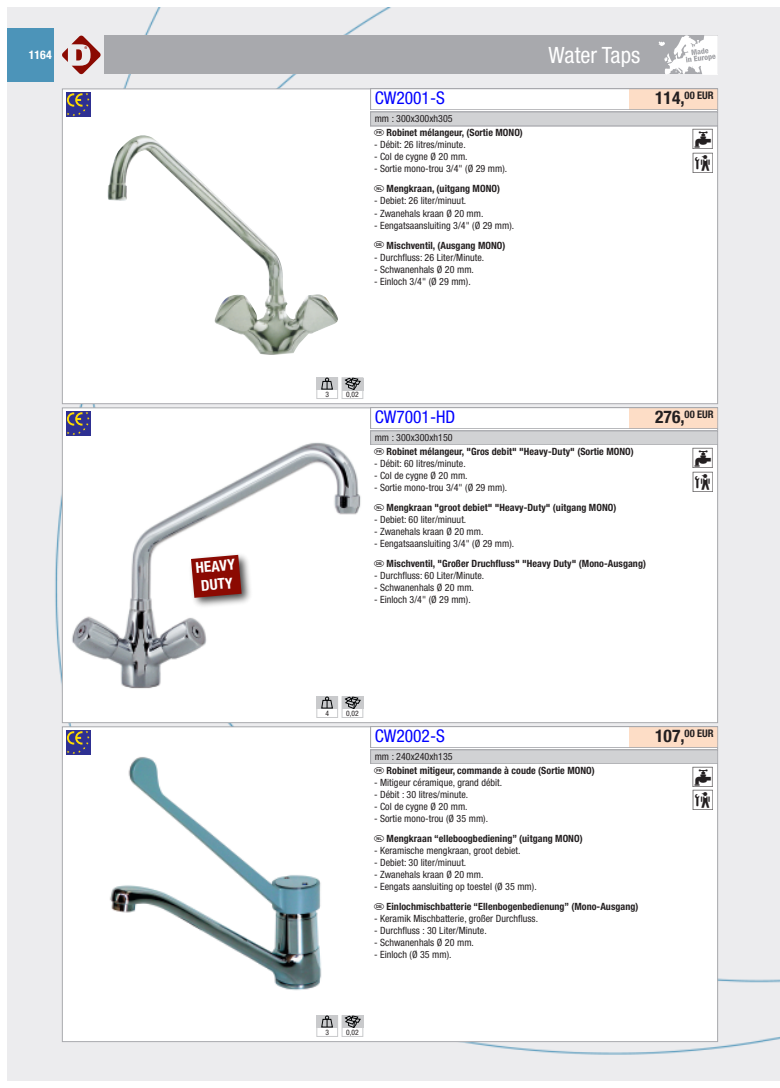
<style>
.page{position:relative;width:780px;height:1088px;background:#fff}
.page>*{position:absolute;margin:0;border:0;box-sizing:border-box;transform-origin:0 0}
.t1{font:28.75px/23.8px "Pictosnew";color:#231f20}
.t2{font:condensed 22.5px "Helvetica Neue";color:#fff}
.t3{font:condensed 17.5px "Helvetica Neue";color:#00f}
.t4{font:700 condensed 15px/18px "Helvetica Neue";color:#fff}
.t5{font:700 condensed 11.88px "Helvetica Neue";color:#fff}
.t6{font:700 condensed 10.5px "Helvetica Neue";color:#231f20}
.t7{font:condensed 10px/20px "Helvetica Neue";letter-spacing:.005em;color:#231f20}
.t8{font:700 condensed 10px/20px "Helvetica Neue";letter-spacing:.005em;color:#231f20}
.t9{font:condensed 7.5px "Helvetica Neue";color:#231f20}
.s1{font-size:17.5px}
.s2{font-weight:700}
.s3{font-weight:400}
</style>
<div class="page">
<div style="left:762px;top:7px;width:17px;height:1074px;background:#ececee"></div>
<div style="left:7px;top:7px;width:755px;height:1074px;background:#ececee"></div>
<div style="left:8px;top:28px;width:46px;height:53px;background:#4c94b9"></div>
<div style="left:625px;top:35px;width:93px;height:39px;background:#a8a9ad"></div>
<svg style="left:658px;top:35px;width:59px;height:39px"></svg>
<svg style="left:62px;top:36px;width:39px;height:38px"></svg>
<div style="left:104px;top:35px;width:543px;height:39px;background:#a8a9ad"></div>
<div style="left:63px;top:89px;width:654px;height:314px;background:#fff"></div>
<div style="left:371px;top:112px;width:346px;height:13px;background:#d1d2d4"></div>
<div style="left:370px;top:112px;width:347px;height:14px;border:1px solid #a8a9ad"></div>
<img style="left:107px;top:135px;width:231px;height:220px">
<div style="left:342px;top:377px;width:21px;height:22px;border:1px solid #c9cacc"></div>
<div style="left:316px;top:377px;width:22px;height:22px;border:1px solid #c9cacc"></div>
<div style="left:316px;top:378px;width:22px;height:12px;background:#c9cacc"></div>
<svg style="left:321px;top:378px;width:12px;height:11px"></svg>
<div style="left:342px;top:378px;width:21px;height:12px;background:#c9cacc"></div>
<svg style="left:344px;top:378px;width:16px;height:12px"></svg>
<div style="left:629px;top:89px;width:88px;height:20px;background:#fdddc6"></div>
<div style="left:370px;top:89px;width:348px;height:21px;border:1px solid #a8a9ad"></div>
<div style="left:63px;top:408px;width:654px;height:314px;background:#fff"></div>
<div style="left:371px;top:431px;width:346px;height:13px;background:#d1d2d4"></div>
<div style="left:370px;top:431px;width:347px;height:14px;border:1px solid #a8a9ad"></div>
<img style="left:72px;top:442px;width:289px;height:270px">
<div style="left:342px;top:697px;width:20px;height:20px;background:#fff"></div>
<div style="left:342px;top:696px;width:21px;height:22px;border:1px solid #c9cacc"></div>
<div style="left:317px;top:697px;width:20px;height:20px;background:#fff"></div>
<div style="left:316px;top:696px;width:22px;height:22px;border:1px solid #c9cacc"></div>
<div style="left:316px;top:697px;width:22px;height:12px;background:#c9cacc"></div>
<svg style="left:321px;top:697px;width:12px;height:11px"></svg>
<div style="left:342px;top:697px;width:21px;height:12px;background:#c9cacc"></div>
<svg style="left:344px;top:697px;width:16px;height:12px"></svg>
<div style="left:629px;top:408px;width:88px;height:20px;background:#fdddc6"></div>
<div style="left:370px;top:407px;width:348px;height:22px;border:1px solid #a8a9ad"></div>
<div style="left:63px;top:727px;width:654px;height:314px;background:#fff"></div>
<div style="left:371px;top:750px;width:346px;height:13px;background:#d1d2d4"></div>
<div style="left:370px;top:750px;width:347px;height:14px;border:1px solid #a8a9ad"></div>
<img style="left:110px;top:757px;width:212px;height:234px">
<div style="left:342px;top:1015px;width:21px;height:22px;border:1px solid #c9cacc"></div>
<div style="left:316px;top:1015px;width:22px;height:22px;border:1px solid #c9cacc"></div>
<div style="left:316px;top:1015px;width:22px;height:13px;background:#c9cacc"></div>
<svg style="left:321px;top:1016px;width:12px;height:11px"></svg>
<div style="left:342px;top:1015px;width:21px;height:13px;background:#c9cacc"></div>
<svg style="left:344px;top:1016px;width:16px;height:12px"></svg>
<div style="left:629px;top:727px;width:88px;height:20px;background:#fdddc6"></div>
<div style="left:370px;top:726px;width:348px;height:22px;border:1px solid #a8a9ad"></div>
<div style="left:66px;top:92px;width:24px;height:25px;background:#2e3092"></div>
<svg style="left:67px;top:93px;width:23px;height:23px"></svg>
<div style="left:66px;top:411px;width:35px;height:35px;background:#fff"></div>
<div style="left:66px;top:411px;width:24px;height:25px;background:#2e3092"></div>
<svg style="left:67px;top:412px;width:23px;height:23px"></svg>
<div style="left:66px;top:730px;width:24px;height:25px;background:#2e3092"></div>
<svg style="left:67px;top:730px;width:23px;height:24px"></svg>
<img style="left:185px;top:548px;width:73px;height:66px">
<svg style="left:191px;top:555px;width:50px;height:43px;background:#91221c"></svg>
<p class="t5" style="left:29px;top:50px;width:24px">1164</p>
<h2 class="t2" style="left:548px;top:47px;width:93px">Water Taps</h2>
<h3 class="t3" style="left:374px;top:91px;width:72px">CW2001-S</h3>
<p class="t6" style="left:655px;top:91px;width:60px"><span class="s1">114,</span>00 EUR</p>
<h3 class="t4" style="left:195px;top:560px;width:41px;rotate:-5deg">HEAVY<br>DUTY</h3>
<p class="t7" style="left:374px;top:109px;width:80px">mm : 300x300xh305</p>
<p class="t8" style="left:374px;top:124px;width:150px"><sup>F</sup> Robinet mélangeur, (Sortie MONO)</p>
<p class="t7" style="left:374px;top:136px;width:93px">- Débit: 26 litres/minute.</p>
<p class="t7" style="left:374px;top:148px;width:95px">- Col de cygne Ø 20 mm.</p>
<p class="t7" style="left:374px;top:160px;width:135px">- Sortie mono-trou 3/4" (Ø 29 mm).<br><sup>N</sup> <span class="s2">Mengkraan, (uitgang MONO)</span></p>
<p class="t7" style="left:374px;top:192px;width:94px">- Debiet: 26 liter/minuut.</p>
<p class="t7" style="left:374px;top:204px;width:111px">- Zwanehals kraan Ø 20 mm.</p>
<p class="t7" style="left:374px;top:216px;width:142px">- Eengatsaansluiting 3/4" (Ø 29 mm).<br><sup>D</sup> <span class="s2">Mischventil, (Ausgang MONO)</span></p>
<p class="t7" style="left:374px;top:248px;width:112px">- Durchfluss: 26 Liter/Minute.</p>
<p class="t7" style="left:374px;top:260px;width:101px">- Schwanenhals Ø 20 mm.</p>
<p class="t7" style="left:374px;top:272px;width:98px">- Einloch 3/4" (Ø 29 mm).</p>
<h1 class="t1" style="left:692px;top:127px;width:23px">Z<br>3</h1>
<p class="t9" style="left:325px;top:391px;width:5px">3</p>
<p class="t9" style="left:346px;top:391px;width:14px">0,02</p>
<h3 class="t3" style="left:374px;top:410px;width:82px">CW7001-HD</h3>
<p class="t6" style="left:655px;top:410px;width:60px"><span class="s1">276,</span>00 EUR</p>
<p class="t7" style="left:374px;top:428px;width:80px">mm : 300x300xh150</p>
<p class="t8" style="left:374px;top:443px;width:261px"><sup>F</sup> Robinet mélangeur, "Gros debit" "Heavy-Duty" (Sortie MONO)</p>
<p class="t7" style="left:374px;top:455px;width:93px">- Débit: 60 litres/minute.</p>
<p class="t7" style="left:374px;top:467px;width:95px">- Col de cygne Ø 20 mm.</p>
<p class="t8" style="left:374px;top:479px;width:244px"><span class="s3">- Sortie mono-trou 3/4" (Ø 29 mm).<br></span><sup>N</sup> Mengkraan "groot debiet" "Heavy-Duty" (uitgang MONO)</p>
<p class="t7" style="left:374px;top:511px;width:94px">- Debiet: 60 liter/minuut.</p>
<p class="t7" style="left:374px;top:523px;width:111px">- Zwanehals kraan Ø 20 mm.</p>
<p class="t8" style="left:374px;top:535px;width:273px"><span class="s3">- Eengatsaansluiting 3/4" (Ø 29 mm).<br></span><sup>D</sup> Mischventil, "Großer Druchfluss" "Heavy Duty" (Mono-Ausgang)</p>
<p class="t7" style="left:374px;top:567px;width:112px">- Durchfluss: 60 Liter/Minute.</p>
<p class="t7" style="left:374px;top:579px;width:101px">- Schwanenhals Ø 20 mm.</p>
<p class="t7" style="left:374px;top:591px;width:98px">- Einloch 3/4" (Ø 29 mm).</p>
<h1 class="t1" style="left:692px;top:446px;width:23px">Z<br>3</h1>
<p class="t9" style="left:325px;top:710px;width:5px">4</p>
<p class="t9" style="left:346px;top:710px;width:14px">0,02</p>
<h3 class="t3" style="left:374px;top:729px;width:72px">CW2002-S</h3>
<p class="t6" style="left:655px;top:729px;width:60px"><span class="s1">107,</span>00 EUR</p>
<p class="t7" style="left:374px;top:747px;width:80px">mm : 240x240xh135</p>
<p class="t8" style="left:374px;top:762px;width:222px"><sup>F</sup> Robinet mitigeur, commande à coude (Sortie MONO)</p>
<p class="t7" style="left:374px;top:774px;width:130px">- Mitigeur céramique, grand débit.</p>
<p class="t7" style="left:374px;top:786px;width:96px">- Débit : 30 litres/minute.</p>
<p class="t7" style="left:374px;top:798px;width:95px">- Col de cygne Ø 20 mm.</p>
<p class="t8" style="left:374px;top:810px;width:210px"><span class="s3">- Sortie mono-trou (Ø 35 mm).<br></span><sup>N</sup> Mengkraan “elleboogbediening” (uitgang MONO)</p>
<p class="t7" style="left:374px;top:842px;width:148px">- Keramische mengkraan, groot debiet.</p>
<p class="t7" style="left:374px;top:854px;width:94px">- Debiet: 30 liter/minuut.</p>
<p class="t7" style="left:374px;top:866px;width:111px">- Zwanehals kraan Ø 20 mm.</p>
<p class="t8" style="left:374px;top:878px;width:266px"><span class="s3">- Eengats aansluiting op toestel (Ø 35 mm).<br></span><sup>D</sup> Einlochmischbatterie “Ellenbogenbedienung” (Mono-Ausgang)</p>
<p class="t7" style="left:374px;top:910px;width:165px">- Keramik Mischbatterie, großer Durchfluss.</p>
<p class="t7" style="left:374px;top:922px;width:114px">- Durchfluss : 30 Liter/Minute.</p>
<p class="t7" style="left:374px;top:934px;width:101px">- Schwanenhals Ø 20 mm.</p>
<p class="t7" style="left:374px;top:946px;width:79px">- Einloch (Ø 35 mm).</p>
<h1 class="t1" style="left:692px;top:765px;width:23px">Z<br>3</h1>
<p class="t9" style="left:325px;top:1029px;width:5px">3</p>
<p class="t9" style="left:346px;top:1029px;width:14px">0,02</p>
</div>
